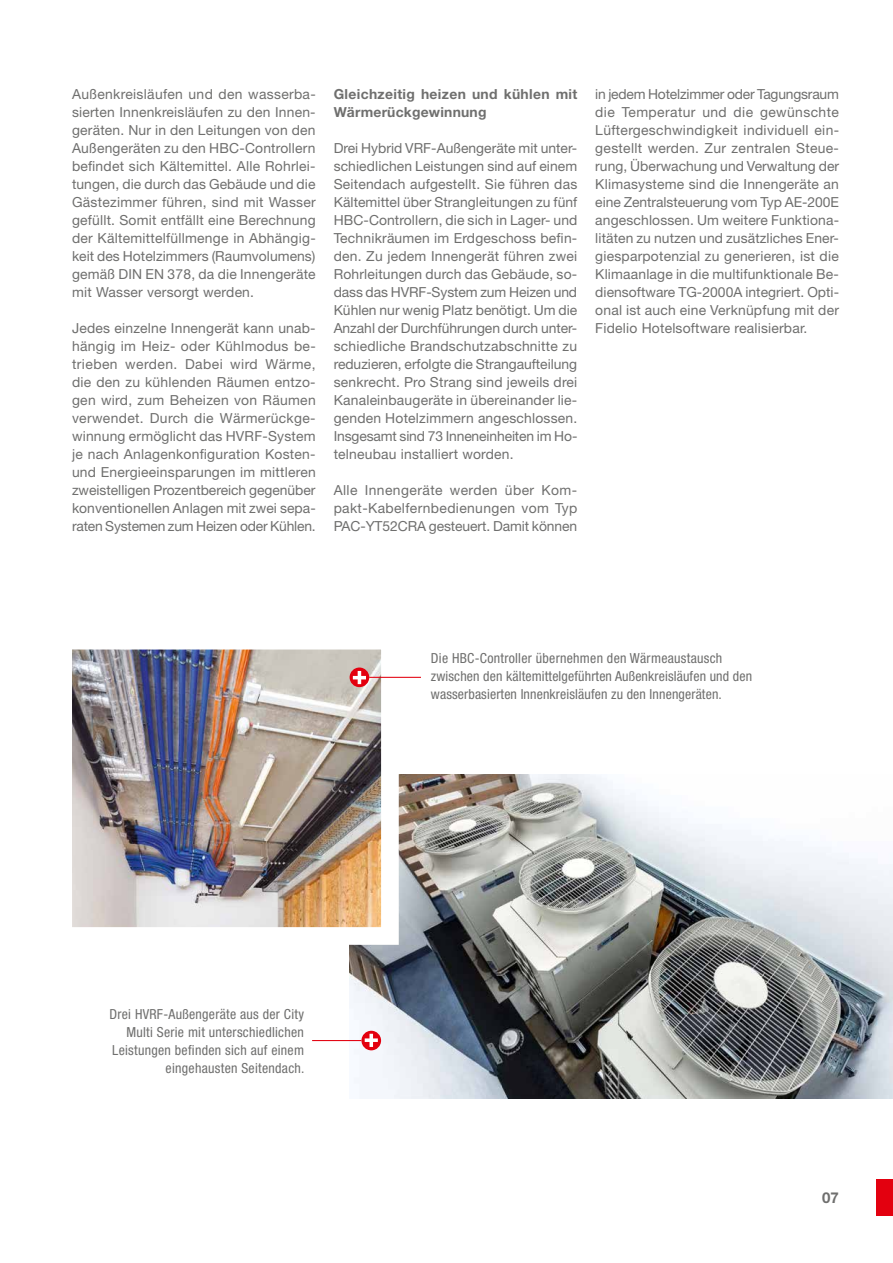
<style>
.page{position:relative;width:893px;height:1263px;background:#fff}
.page>*{position:absolute;margin:0;border:0;box-sizing:border-box;transform-origin:0 0}
.t1{font:700 15px "Helvetica Neue";color:#6f6f6e}
.t2{font:13.8px/18px "Helvetica Neue";letter-spacing:.015em;color:#6f6f6e;text-align:justify}
.t3{font:condensed 13.8px/18px "Helvetica Neue";letter-spacing:.02em;color:#6f6f6e;text-align:right}
.t4{font:700 13.8px/18px "Helvetica Neue";letter-spacing:.025em;color:#6f6f6e}
</style>
<div class="page">
<img style="left:350px;top:774px;width:543px;height:324px">
<img style="left:72px;top:649px;width:336px;height:305px">
<hr style="left:312px;top:1040px;width:49px;height:1px;background:#e3000f">
<div style="left:361px;top:1031px;width:20px;height:19px;background:#e3000f;border-radius:50%"></div>
<svg style="left:365px;top:1038px;width:13px;height:4px"></svg>
<svg style="left:369px;top:1034px;width:4px;height:13px"></svg>
<hr style="left:369px;top:677px;width:52px;height:1px;background:#e3000f">
<svg style="left:350px;top:667px;width:19px;height:20px"></svg>
<svg style="left:353px;top:671px;width:13px;height:13px"></svg>
<div style="left:876px;top:1179px;width:17px;height:36px;background:#e3000f"></div>
<p class="t2" style="left:72px;top:85px;width:245px">Außenkreisläufen und den wasserba&shy;sierten Innenkreisläufen zu den Innen&shy;geräten. Nur in den Leitungen von den Außengeräten zu den HBC-Controllern befindet sich Kältemittel. Alle Rohrlei&shy;tungen, die durch das Gebäude und die Gästezimmer führen, sind mit Wasser gefüllt. Somit entfällt eine Berechnung der Kältemittelfüllmenge in Abhängig&shy;keit des Hotelzimmers (Raumvolumens) gemäß DIN EN 378, da die Innengeräte mit Wasser versorgt werden.</p>
<p class="t2" style="left:72px;top:319px;width:245px">Jedes einzelne Innengerät kann unab&shy;hängig im Heiz- oder Kühlmodus be&shy;trieben werden. Dabei wird Wärme, die den zu kühlenden Räumen entzo&shy;gen wird, zum Beheizen von Räumen verwendet. Durch die Wärmerückge&shy;winnung ermöglicht das HVRF-System je nach Anlagenkonfiguration Kosten&shy;und Energieeinsparungen im mittleren zweistelligen Prozentbereich gegenüber konventionellen Anlagen mit zwei sepa&shy;raten Systemen zum Heizen oder Kühlen.</p>
<p class="t4" style="left:334px;top:85px;width:245px">Gleichzeitig heizen und kühlen mit<br>Wärmerückgewinnung</p>
<p class="t2" style="left:334px;top:139px;width:245px">Drei Hybrid VRF-Außengeräte mit unter&shy;schiedlichen Leistungen sind auf einem Seitendach aufgestellt. Sie führen das Kältemittel über Strangleitungen zu fünf HBC-Controllern, die sich in Lager- und Technikräumen im Erdgeschoss befin&shy;den. Zu jedem Innengerät führen zwei Rohrleitungen durch das Gebäude, so&shy;dass das HVRF-System zum Heizen und Kühlen nur wenig Platz benötigt. Um die Anzahl der Durchführungen durch unter&shy;schiedliche Brandschutzabschnitte zu reduzieren, erfolgte die Strangaufteilung senkrecht. Pro Strang sind jeweils drei Kanaleinbaugeräte in übereinander lie&shy;genden Hotelzimmern angeschlossen.<br>Insgesamt sind 73 Inneneinheiten im Ho&shy;telneubau installiert worden.</p>
<p class="t2" style="left:334px;top:481px;width:245px">Alle Innengeräte werden über Kom&shy;pakt-Kabelfernbedienungen vom Typ PAC-YT52CRA gesteuert. Damit können</p>
<p class="t2" style="left:595px;top:85px;width:245px">in jedem Hotelzimmer oder Tagungsraum die Temperatur und die gewünschte Lüftergeschwindigkeit individuell ein&shy;gestellt werden. Zur zentralen Steue&shy;rung, Überwachung und Verwaltung der Klimasysteme sind die Innengeräte an eine Zentralsteuerung vom Typ AE-200E angeschlossen. Um weitere Funktiona&shy;litäten zu nutzen und zusätzliches Ener&shy;giesparpotenzial zu generieren, ist die Klimaanlage in die multifunktionale Be&shy;diensoftware TG-2000A integriert. Opti&shy;onal ist auch eine Verknüpfung mit der Fidelio Hotelsoftware realisierbar.</p>
<p class="t3" style="left:431px;top:649px;width:323px;text-align:left">Die HBC-Controller übernehmen den Wärmeaustausch zwischen den kältemittelgeführten Außenkreisläufen und den wasserbasierten Innenkreisläufen zu den Innengeräten.</p>
<p class="t3" style="left:109px;top:1005px;width:197px">Drei HVRF-Außengeräte aus der City Multi Serie mit unterschiedlichen Leistungen befinden sich auf einem eingehausten Seitendach.</p>
<p class="t1" style="left:822px;top:1188px;width:18px">07</p>
</div>
